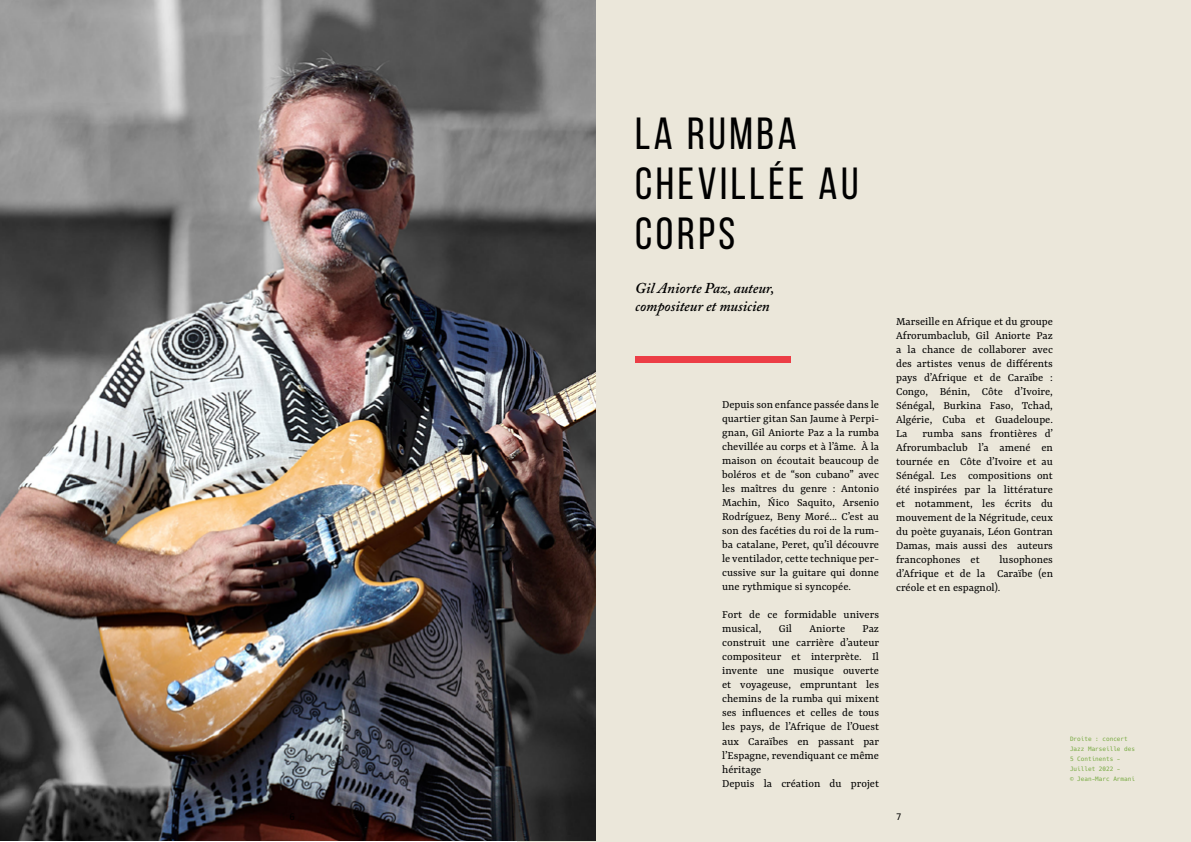
<style>
.page{position:relative;width:1191px;height:842px;background:#fff}
.page>*{position:absolute;margin:0;border:0;box-sizing:border-box;transform-origin:0 0}
.t1{font:45px/50px "Bebas Neue";letter-spacing:.08em;color:#000}
.t2{font:italic 600 15px/18px "Adobe Caslon Pro";color:#000}
.t3{font:12px/14px "Yrsa";color:#000;text-align:justify}
.t4{font:9px "Hack";color:#000}
.t5{font:6px/10px "Hack";color:#78aa42}
</style>
<div class="page">
<div style="left:517px;top:0;width:674px;height:842px;background:#ebe7da"></div>
<img style="left:0;top:0;width:595px;height:841px">
<div style="left:635px;top:356px;width:156px;height:6px;background:#ec3e46"></div>
<h1 class="t1" style="left:635px;top:108px;width:225px">LA RUMBA<br>CHEVILLÉE AU<br>CORPS</h1>
<p class="t2" style="left:635px;top:279px;width:141px">Gil Aniorte Paz, auteur, compositeur et musicien</p>
<p class="t3" style="left:722px;top:398px;width:158px">Depuis son enfance passée dans le quartier gitan San Jaume à Perpi&shy;gnan, Gil Aniorte Paz a la rumba chevillée au corps et à l’âme. À la maison on écoutait beaucoup de boléros et de “son cubano” avec les maîtres du genre : Antonio Machin, Ńico Saquito, Arsenio Rodríguez, Beny Moré... C’est au son des facéties du roi de la rum&shy;ba catalane, Peret, qu’il découvre le ventilador, cette technique per&shy;cussive sur la guitare qui donne une rythmique si syncopée.</p>
<p class="t3" style="left:722px;top:609px;width:158px">Fort de ce formidable univers musical,</p>
<p class="t3" style="left:778px;top:623px;width:15px">Gil</p>
<p class="t3" style="left:809px;top:623px;width:37px">Aniorte</p>
<p class="t3" style="left:722px;top:623px;width:159px;text-align:left;text-indent:140px">Paz construit une carrière d’auteur compositeur et interprète. Il invente une musique ouverte et voyageuse, empruntant les chemins de la rumba qui mixent ses influences et celles de tous les pays, de l’Afrique de l’Ouest aux Caraïbes en passant par l’Espagne, revendiquant ce même héritage<br>Depuis la création du projet</p>
<p class="t3" style="left:896px;top:315px;width:158px">Marseille en Afrique et du groupe Afrorumbaclub, Gil Aniorte Paz a la chance de collaborer avec des artistes venus de différents pays d’Afrique et de Caraïbe :<br>Congo, Bénin, Côte d’Ivoire, Sénégal, Burkina Faso, Tchad, Algérie, Cuba et Guadeloupe.<br>La</p>
<p class="t3" style="left:896px;top:427px;width:158px;text-indent:27px">rumba sans frontières d’ Afrorumbaclub l’a amené en tournée en Côte d’Ivoire et au Sénégal. Les compositions ont été inspirées par la littérature et notamment, les écrits du mouvement de la Négritude, ceux du poète guyanais, Léon Gontran Damas, mais aussi des auteurs francophones et</p>
<p class="t3" style="left:896px;top:553px;width:158px;text-indent:103px">lusophones d’Afrique et de la Caraïbe (en créole et en espagnol).</p>
<p class="t4" style="left:896px;top:811px;width:7px">7</p>
<p class="t5" style="left:1070px;top:734px;width:67px">Droite : concert<br>Jazz Marseille des<br>5 Continents -<br>Juillet 2022 -<br>© Jean-Marc Armani</p>
</div>
